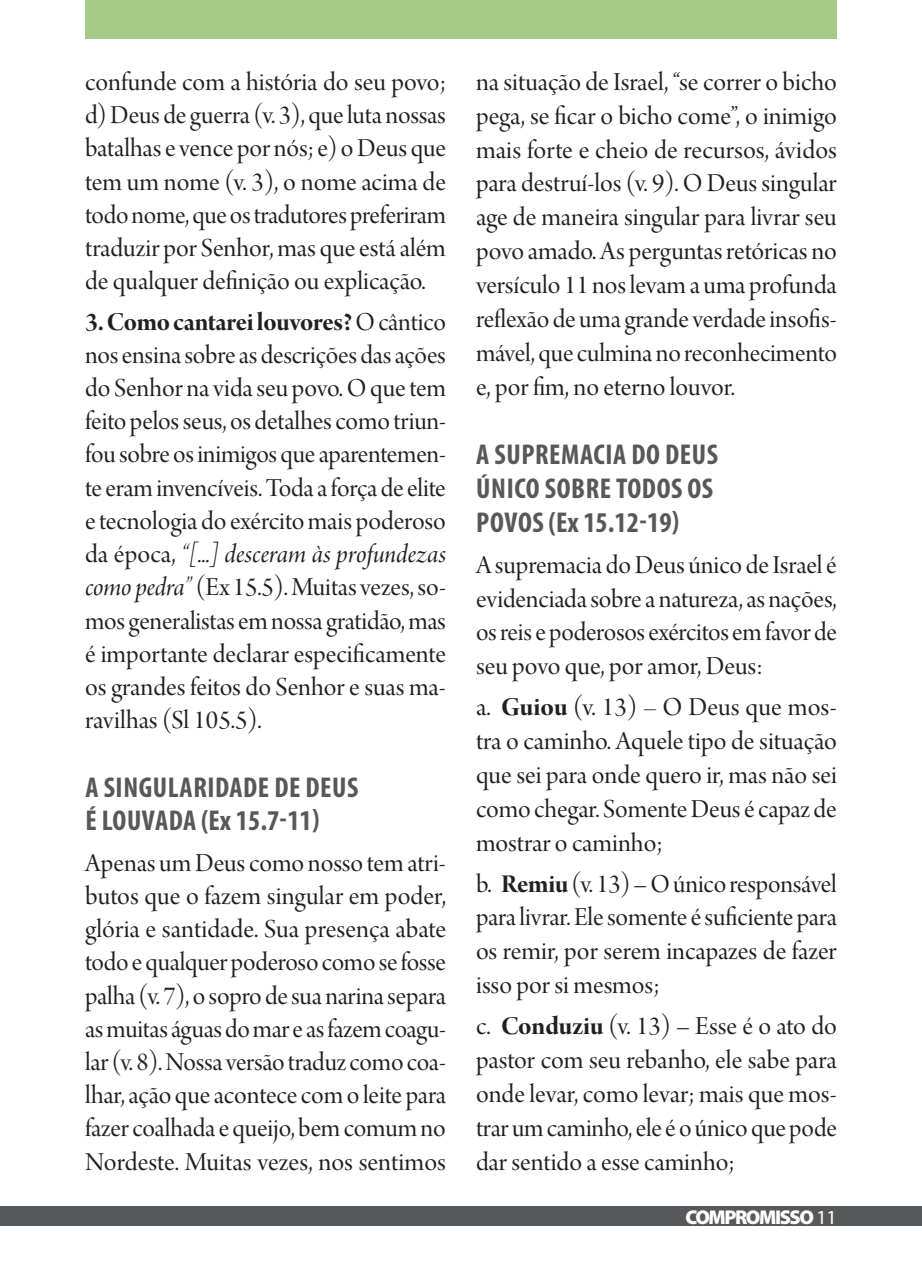
<style>
.page{position:relative;width:922px;height:1276px;background:#fff}
.page>*{position:absolute;margin:0;border:0;box-sizing:border-box;transform-origin:0 0}
.sub{font:700 condensed 28.75px/33.8px "Myriad Pro";letter-spacing:.02em;color:#57585a}
.texto{font:27.5px/33.2px "Arno Pro Display";letter-spacing:-.005em;color:#231f20;text-align:justify}
.t1{font:900 20px "Myriad Pro";letter-spacing:-.07em;color:#fff}
.s1{font-family:"Arno Pro Bold Display"}
.s2{font-family:"Arno Pro Italic Display"}
.s3{font-weight:400}
</style>
<div class="page">
<div style="left:85px;top:0;width:751px;height:39px;background:#a5cb87"></div>
<div style="left:0;top:1206px;width:921px;height:20px;background:#57585a"></div>
<p class="texto" style="left:85px;top:67px;width:362px">confunde com a história do seu povo; d) Deus de guerra (v. 3), que luta nossas batalhas e vence por nós; e) o Deus que tem um nome (v. 3), o nome acima de todo nome, que os tradutores preferiram traduzir por Senhor, mas que está além de qualquer definição ou explicação.</p>
<p class="texto" style="left:85px;top:306px;width:362px"><span class="s1">3. Como cantarei louvores?</span> O cântico nos ensina sobre as descrições das ações do Senhor na vida seu povo. O que tem feito pelos seus, os detalhes como triun&shy;fou sobre os inimigos que aparentemen&shy;te eram invencíveis. Toda a força de elite e tecnologia do exército mais poderoso da época, <span class="s2">“[...] desceram às profundezas como pedra”</span> (Ex 15.5).Muitas vezes, so&shy;mos generalistas em nossa gratidão, mas é importante declarar especificamente os grandes feitos do Senhor e suas ma&shy;ravilhas (Sl 105.5).</p>
<p class="sub" style="left:85px;top:770px;width:274px">A SINGULARIDADE DE DEUS<br>É LOUVADA (Ex 15.7-11)</p>
<p class="texto" style="left:85px;top:847px;width:362px">Apenas um Deus como nosso tem atri&shy;butos que o fazem singular em poder, glória e santidade. Sua presença abate todo e qualquer poderoso como se fosse palha (v. 7), o sopro de sua narina separa as muitas águas do mar e as fazem coagu&shy;lar (v. 8). Nossa versão traduz como coa&shy;lhar, ação que acontece com o leite para fazer coalhada e queijo, bem comum no Nordeste. Muitas vezes, nos sentimos</p>
<p class="texto" style="left:476px;top:67px;width:362px">na situação de Israel, “se correr o bicho pega, se ficar o bicho come”, o inimigo mais forte e cheio de recursos, ávidos para destruí-los (v. 9). O Deus singular age de maneira singular para livrar seu povo amado. As perguntas retóricas no versículo 11 nos levam a uma profunda reflexão de uma grande verdade insofis&shy;mável, que culmina no reconhecimento e, por fim, no eterno louvor.</p>
<p class="sub" style="left:476px;top:437px;width:243px">A SUPREMACIA DO DEUS<br>ÚNICO SOBRE TODOS OS<br>POVOS (Ex 15.12-19)</p>
<p class="texto" style="left:476px;top:549px;width:362px">A supremacia do Deus único de Israel é evidenciada sobre a natureza, as nações, os reis e poderosos exércitos em favor de seu povo que, por amor, Deus:</p>
<p class="texto" style="left:476px;top:692px;width:362px">a. <span class="s1">Guiou</span> (v. 13) – O Deus que mos&shy;tra o caminho. Aquele tipo de situação que sei para onde quero ir, mas não sei como chegar. Somente Deus é capaz de mostrar o caminho;</p>
<p class="texto" style="left:476px;top:868px;width:362px">b. <span class="s1">Remiu</span> (v. 13) <span class="s1">–</span> O único responsável para livrar. Ele somente é suficiente para os remir, por serem incapazes de fazer isso por si mesmos;</p>
<p class="texto" style="left:476px;top:1011px;width:362px">c. <span class="s1">Conduziu</span> (v. 13) <span class="s1">–</span> Esse é o ato do pastor com seu rebanho, ele sabe para onde levar, como levar; mais que mos&shy;trar um caminho, ele é o único que pode dar sentido a esse caminho;</p>
<p class="t1" style="left:685px;top:1203px;width:153px">COMPROMISSO <span class="s3">11</span></p>
</div>
